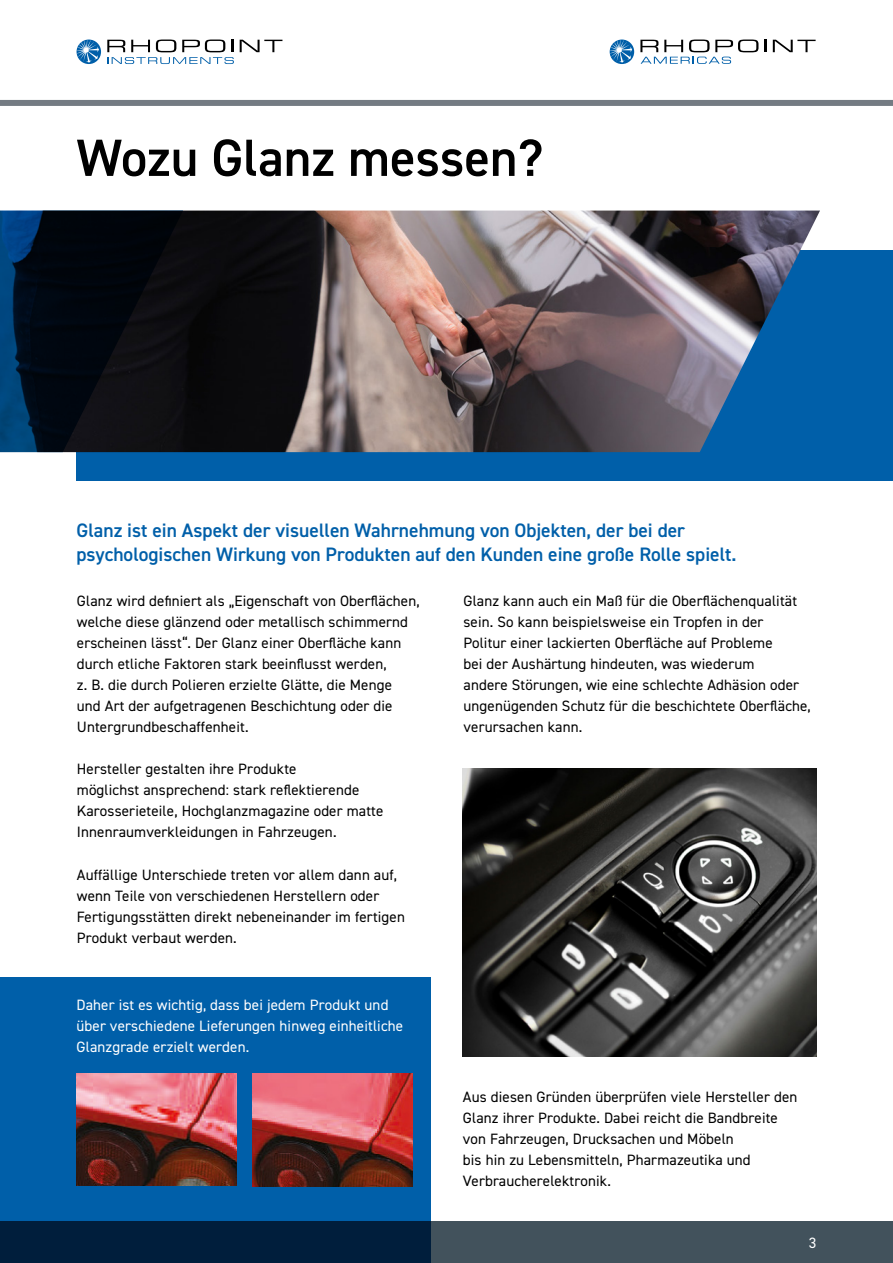
<style>
.page{position:relative;width:893px;height:1263px;background:#fff}
.page>*{position:absolute;margin:0;border:0;box-sizing:border-box;transform-origin:0 0}
.t1{font:600 52.5px "DIN2014";color:#000}
.t2{font:600 19.5px/23.4px "DIN2014";color:#005fa9}
.t3{font:15px/21px "DIN2014";letter-spacing:.01em;color:#000}
.t4{font:15px/21px "DIN2014";letter-spacing:.01em;color:#fff}
</style>
<div class="page">
<div style="left:0;top:100px;width:893px;height:6px;background:#747b83"></div>
<svg style="left:240px;top:40px;width:42px;height:12px"></svg>
<svg style="left:107px;top:40px;width:127px;height:24px"></svg>
<svg style="left:77px;top:40px;width:24px;height:24px"></svg>
<svg style="left:77px;top:40px;width:22px;height:23px"></svg>
<svg style="left:764px;top:40px;width:2px;height:12px"></svg>
<svg style="left:773px;top:40px;width:43px;height:12px"></svg>
<svg style="left:610px;top:40px;width:24px;height:24px"></svg>
<svg style="left:610px;top:40px;width:22px;height:23px"></svg>
<svg style="left:640px;top:40px;width:118px;height:24px"></svg>
<div style="left:0;top:977px;width:430px;height:286px;background:#005fa9"></div>
<div style="left:77px;top:250px;width:816px;height:231px;background:#005fa9"></div>
<img style="left:183px;top:211px;width:637px;height:241px">
<svg style="left:0;top:211px;width:183px;height:241px;background:#05111e"></svg>
<img style="left:77px;top:1074px;width:159px;height:111px">
<img style="left:253px;top:1074px;width:159px;height:112px">
<img style="left:463px;top:769px;width:354px;height:288px">
<svg style="left:0;top:1221px;width:893px;height:42px;background:#22384c"></svg>
<h1 class="t1" style="left:77px;top:133px;width:468px">Wozu Glanz messen?</h1>
<h2 class="t2" style="left:77px;top:520px;width:661px">Glanz ist ein Aspekt der visuellen Wahrnehmung von Objekten, der bei der psychologischen Wirkung von Produkten auf den Kunden eine große Rolle spielt.</h2>
<p class="t3" style="left:77px;top:590px;width:344px">Glanz wird definiert als „Eigenschaft von Oberflächen, welche diese glänzend oder metallisch schimmernd erscheinen lässt“. Der Glanz einer Oberfläche kann durch etliche Faktoren stark beeinflusst werden,<br>z. B. die durch Polieren erzielte Glätte, die Menge und Art der aufgetragenen Beschichtung oder die Untergrundbeschaffenheit.</p>
<p class="t3" style="left:77px;top:759px;width:308px">Hersteller gestalten ihre Produkte<br>möglichst ansprechend: stark reflektierende Karosserieteile, Hochglanzmagazine oder matte Innenraumverkleidungen in Fahrzeugen.</p>
<p class="t3" style="left:77px;top:864px;width:330px">Auffällige Unterschiede treten vor allem dann auf, wenn Teile von verschiedenen Herstellern oder Fertigungsstätten direkt nebeneinander im fertigen Produkt verbaut werden.</p>
<p class="t4" style="left:77px;top:995px;width:328px">Daher ist es wichtig, dass bei jedem Produkt und über verschiedene Lieferungen hinweg einheitliche<br>Glanzgrade erzielt werden.</p>
<p class="t3" style="left:463px;top:590px;width:349px">Glanz kann auch ein Maß für die Oberflächenqualität sein. So kann beispielsweise ein Tropfen in der<br>Politur einer lackierten Oberfläche auf Probleme<br>bei der Aushärtung hindeuten, was wiederum<br>andere Störungen, wie eine schlechte Adhäsion oder ungenügenden Schutz für die beschichtete Oberfläche, verursachen kann.</p>
<p class="t3" style="left:463px;top:1087px;width:336px">Aus diesen Gründen überprüfen viele Hersteller den Glanz ihrer Produkte. Dabei reicht die Bandbreite von Fahrzeugen, Drucksachen und Möbeln<br>bis hin zu Lebensmitteln, Pharmazeutika und Verbraucherelektronik.</p>
<p class="t4" style="left:809px;top:1232px;width:9px">3</p>
</div>
